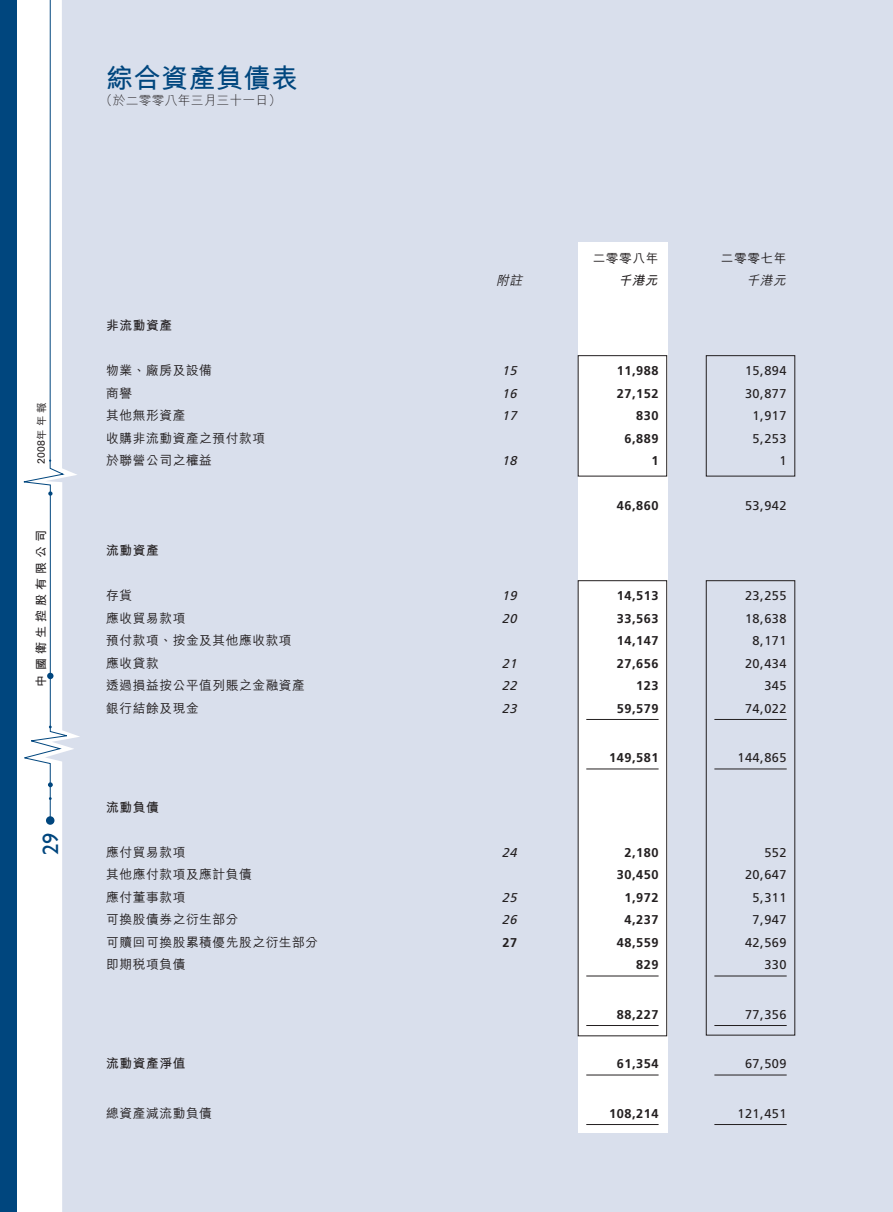
<style>
.page{position:relative;width:893px;height:1212px;background:#fff}
.page>*{position:absolute;margin:0;border:0;box-sizing:border-box;transform-origin:0 0}
.t1{font:700 27px "M Hei HK";letter-spacing:.015em;color:#00467e}
.t2{font:22.5px "Gill Sans Std";color:#00467e}
.t3{font:500 12.75px "M Hei HK";letter-spacing:.04em;color:#231f20}
.t4{font:700 12.75px "Frutiger LT Std";letter-spacing:.04em;color:#231f20}
.t5{font:12.75px "Frutiger LT Std";letter-spacing:.04em;color:#231f20}
.t6{font:italic 12.75px "Frutiger LT Std";color:#231f20}
.t7{font:700 12.75px "M Hei HK";letter-spacing:.04em;color:#231f20}
.t8{font:300 12.75px "M Hei HK";letter-spacing:.015em;color:#231f20}
.t9{font:italic 500 12.75px "M Hei HK";color:#231f20}
.t10{font:italic 700 12.75px "M Hei HK";color:#231f20}
.t11{font:700 12px "M Hei HK";letter-spacing:.34em;color:#231f20}
.t12{font:10.5px "Univers LT Std";color:#231f20}
.s1{font-family:"M Hei HK";font-weight:500}
</style>
<div class="page">
<div style="left:52px;top:0;width:841px;height:1212px;background:#d9dfec"></div>
<div style="left:46px;top:816px;width:8px;height:9px;background:#00467e;border-radius:50%"></div>
<svg style="left:23px;top:0;width:48px;height:820px"></svg>
<div style="left:0;top:0;width:17px;height:1212px;background:#00467e"></div>
<div style="left:578px;top:242px;width:90px;height:891px;background:#fff"></div>
<div style="left:578px;top:355px;width:89px;height:121px;border:1px solid #231f20"></div>
<div style="left:706px;top:355px;width:89px;height:121px;border:1px solid #231f20"></div>
<div style="left:578px;top:580px;width:89px;height:456px;border:1px solid #231f20"></div>
<div style="left:706px;top:580px;width:89px;height:455px;border:1px solid #231f20"></div>
<hr style="left:586px;top:719px;width:73px;height:1px;background:#231f20">
<hr style="left:714px;top:719px;width:73px;height:1px;background:#231f20">
<hr style="left:586px;top:768px;width:73px;height:1px;background:#231f20">
<hr style="left:714px;top:768px;width:73px;height:1px;background:#231f20">
<hr style="left:586px;top:975px;width:73px;height:1px;background:#231f20">
<hr style="left:714px;top:975px;width:73px;height:1px;background:#231f20">
<hr style="left:586px;top:1025px;width:73px;height:1px;background:#231f20">
<hr style="left:714px;top:1025px;width:73px;height:1px;background:#231f20">
<hr style="left:586px;top:1074px;width:73px;height:1px;background:#231f20">
<hr style="left:714px;top:1074px;width:73px;height:1px;background:#231f20">
<hr style="left:586px;top:1124px;width:73px;height:1px;background:#231f20">
<hr style="left:714px;top:1124px;width:73px;height:1px;background:#231f20">
<p class="t1" style="left:106px;top:58px;width:193px">綜合資產負債表</p>
<p class="t8" style="left:100px;top:92px;width:183px">（於二零零八年三月三十一日）</p>
<p class="t12" style="left:35px;top:464px;width:63px;rotate:-90deg">2008<span class="s1">年年報</span></p>
<p class="t11" style="left:32px;top:686px;width:158px;rotate:-90deg">中國衛生控股有限公司</p>
<p class="t2" style="left:38px;top:855px;width:24px;rotate:-90deg">29</p>
<p class="t3" style="left:593px;top:249px;width:67px">二零零八年</p>
<p class="t3" style="left:721px;top:249px;width:67px">二零零七年</p>
<p class="t9" style="left:496px;top:271px;width:31px">附註</p>
<p class="t10" style="left:618px;top:271px;width:45px">千港元</p>
<p class="t9" style="left:746px;top:271px;width:45px">千港元</p>
<p class="t7" style="left:106px;top:316px;width:67px">非流動資產</p>
<p class="t3" style="left:106px;top:361px;width:107px">物業、廠房及設備</p>
<p class="t6" style="left:502px;top:363px;width:20px">15</p>
<p class="t4" style="left:617px;top:363px;width:43px">11,988</p>
<p class="t5" style="left:745px;top:363px;width:43px">15,894</p>
<p class="t3" style="left:106px;top:384px;width:28px">商譽</p>
<p class="t6" style="left:502px;top:386px;width:20px">16</p>
<p class="t4" style="left:617px;top:386px;width:43px">27,152</p>
<p class="t5" style="left:745px;top:386px;width:43px">30,877</p>
<p class="t3" style="left:106px;top:406px;width:81px">其他無形資產</p>
<p class="t6" style="left:502px;top:408px;width:20px">17</p>
<p class="t4" style="left:636px;top:408px;width:24px">830</p>
<p class="t5" style="left:753px;top:408px;width:36px">1,917</p>
<p class="t3" style="left:106px;top:429px;width:160px">收購非流動資產之預付款項</p>
<p class="t4" style="left:624px;top:431px;width:36px">6,889</p>
<p class="t5" style="left:753px;top:431px;width:36px">5,253</p>
<p class="t3" style="left:106px;top:451px;width:107px">於聯營公司之權益</p>
<p class="t6" style="left:502px;top:453px;width:20px">18</p>
<p class="t4" style="left:651px;top:453px;width:9px">1</p>
<p class="t5" style="left:780px;top:453px;width:9px">1</p>
<p class="t4" style="left:617px;top:498px;width:43px">46,860</p>
<p class="t5" style="left:745px;top:498px;width:43px">53,942</p>
<p class="t7" style="left:106px;top:541px;width:54px">流動資產</p>
<p class="t3" style="left:106px;top:586px;width:28px">存貨</p>
<p class="t6" style="left:502px;top:588px;width:20px">19</p>
<p class="t4" style="left:617px;top:588px;width:43px">14,513</p>
<p class="t5" style="left:745px;top:588px;width:43px">23,255</p>
<p class="t3" style="left:106px;top:609px;width:81px">應收貿易款項</p>
<p class="t6" style="left:502px;top:611px;width:20px">20</p>
<p class="t4" style="left:617px;top:611px;width:43px">33,563</p>
<p class="t5" style="left:745px;top:611px;width:43px">18,638</p>
<p class="t3" style="left:106px;top:631px;width:187px">預付款項、按金及其他應收款項</p>
<p class="t4" style="left:617px;top:633px;width:43px">14,147</p>
<p class="t5" style="left:753px;top:633px;width:36px">8,171</p>
<p class="t3" style="left:106px;top:654px;width:54px">應收貸款</p>
<p class="t6" style="left:502px;top:656px;width:20px">21</p>
<p class="t4" style="left:617px;top:656px;width:43px">27,656</p>
<p class="t5" style="left:745px;top:656px;width:43px">20,434</p>
<p class="t3" style="left:106px;top:676px;width:200px">透過損益按公平值列賬之金融資產</p>
<p class="t6" style="left:502px;top:678px;width:20px">22</p>
<p class="t4" style="left:636px;top:678px;width:24px">123</p>
<p class="t5" style="left:764px;top:678px;width:24px">345</p>
<p class="t3" style="left:106px;top:699px;width:94px">銀行結餘及現金</p>
<p class="t6" style="left:502px;top:701px;width:20px">23</p>
<p class="t4" style="left:617px;top:701px;width:43px">59,579</p>
<p class="t5" style="left:745px;top:701px;width:43px">74,022</p>
<p class="t4" style="left:609px;top:750px;width:51px">149,581</p>
<p class="t5" style="left:737px;top:750px;width:51px">144,865</p>
<p class="t7" style="left:106px;top:798px;width:54px">流動負債</p>
<p class="t3" style="left:106px;top:843px;width:81px">應付貿易款項</p>
<p class="t6" style="left:502px;top:845px;width:20px">24</p>
<p class="t4" style="left:624px;top:845px;width:36px">2,180</p>
<p class="t5" style="left:764px;top:845px;width:24px">552</p>
<p class="t3" style="left:106px;top:865px;width:147px">其他應付款項及應計負債</p>
<p class="t4" style="left:617px;top:867px;width:43px">30,450</p>
<p class="t5" style="left:745px;top:867px;width:43px">20,647</p>
<p class="t3" style="left:106px;top:888px;width:81px">應付董事款項</p>
<p class="t6" style="left:502px;top:890px;width:20px">25</p>
<p class="t4" style="left:624px;top:890px;width:36px">1,972</p>
<p class="t5" style="left:753px;top:890px;width:36px">5,311</p>
<p class="t3" style="left:106px;top:910px;width:134px">可換股債券之衍生部分</p>
<p class="t6" style="left:502px;top:912px;width:20px">26</p>
<p class="t4" style="left:624px;top:912px;width:36px">4,237</p>
<p class="t5" style="left:753px;top:912px;width:36px">7,947</p>
<p class="t3" style="left:106px;top:933px;width:213px">可贖回可換股累積優先股之衍生部分</p>
<p class="t4" style="left:503px;top:935px;width:16px">27</p>
<p class="t4" style="left:617px;top:935px;width:43px">48,559</p>
<p class="t5" style="left:745px;top:935px;width:43px">42,569</p>
<p class="t3" style="left:106px;top:955px;width:81px">即期稅項負債</p>
<p class="t4" style="left:636px;top:957px;width:24px">829</p>
<p class="t5" style="left:764px;top:957px;width:24px">330</p>
<p class="t4" style="left:617px;top:1007px;width:43px">88,227</p>
<p class="t5" style="left:745px;top:1007px;width:43px">77,356</p>
<p class="t7" style="left:106px;top:1054px;width:81px">流動資產淨值</p>
<p class="t4" style="left:617px;top:1056px;width:43px">61,354</p>
<p class="t5" style="left:745px;top:1056px;width:43px">67,509</p>
<p class="t3" style="left:106px;top:1104px;width:107px">總資產減流動負債</p>
<p class="t4" style="left:609px;top:1106px;width:51px">108,214</p>
<p class="t5" style="left:737px;top:1106px;width:51px">121,451</p>
</div>
